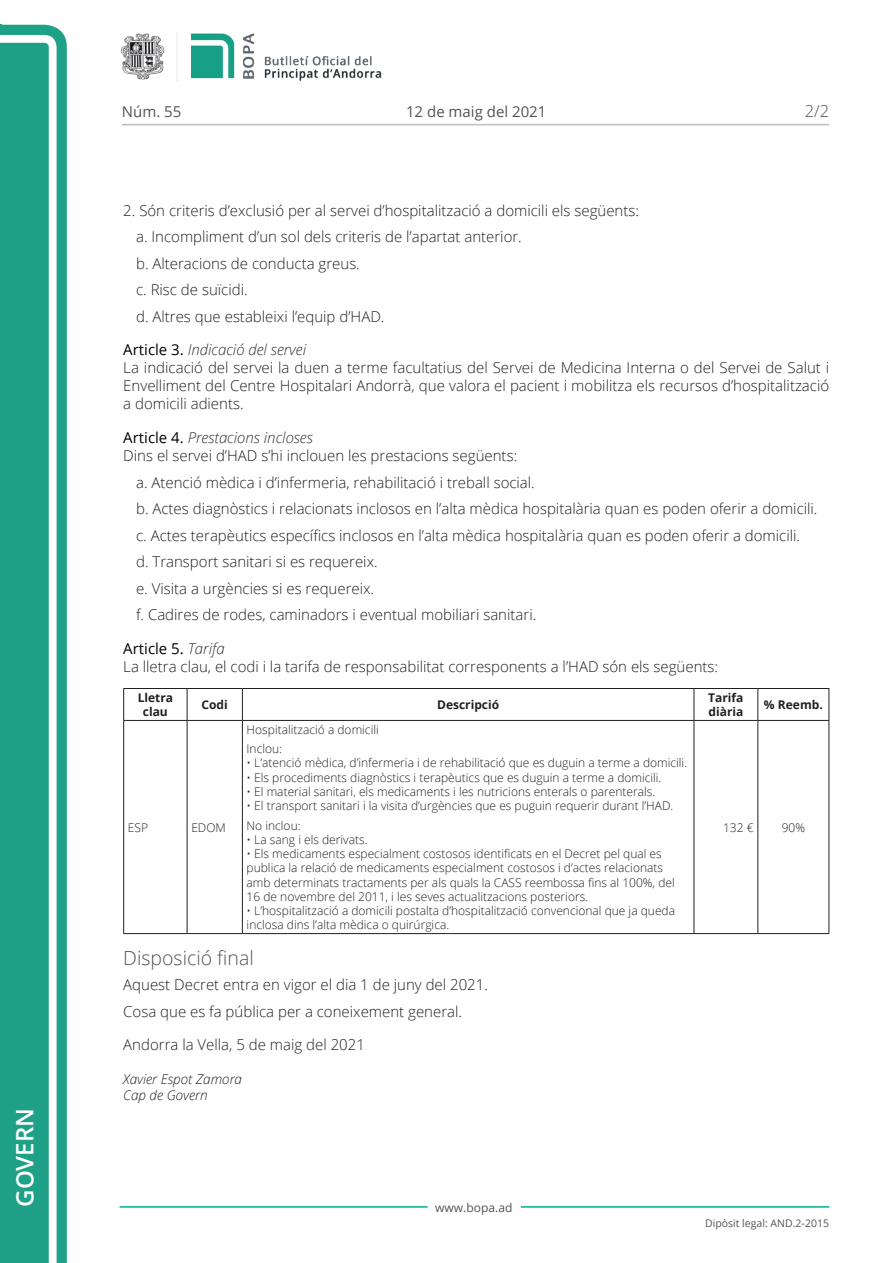
<style>
.page{position:relative;width:893px;height:1263px;background:#fff}
.page>*{position:absolute;margin:0;border:0;box-sizing:border-box;transform-origin:0 0}
.t1{font:600 24px "Open Sans";color:#fff}
.Titol_5{font:300 19.5px "Open Sans";color:#545454}
.t2{font:300 16.5px "Open Sans";color:#545454}
.Body_text_i{font:300 15px "Open Sans";color:#231f20}
.Body_text{font:300 15px/18px "Open Sans";color:#231f20;text-align:justify}
.Titol_7{font:italic 300 15px "Open Sans";color:#303030}
.Data{font:300 15px "Open Sans";color:#231f20}
.t3{font:15px "Open Sans";color:#545454}
.Titol_7-2{font:15px "Open Sans";color:#000}
.signatura{font:italic 300 13.5px/16.5px "Open Sans";color:#231f20}
.TaulaText{font:300 12px/14.2px "Open Sans";color:#231f20}
.Encapçalament{font:700 12px/14.2px "Open Sans";color:#231f20;text-align:center}
.t4{font:12px "Open Sans";color:#545454}
.TaulaText_-_Der{font:300 12px "Open Sans";color:#231f20}
.t5{font:10.5px "Open Sans";color:#545454}
.s1{font-weight:400;font-style:normal;color:#000}
.s2{font-weight:300;font-style:italic;color:#303030}
</style>
<div class="page">
<svg style="left:0;top:25px;width:67px;height:1238px;fill:#1ea187"></svg>
<div style="left:0;top:43px;width:49px;height:1220px;background:#1ea187"></div>
<img style="left:122px;top:32px;width:260px;height:49px">
<hr style="left:119px;top:1206px;width:309px;height:2px;background:#00ae91">
<hr style="left:521px;top:1206px;width:308px;height:2px;background:#00ae91">
<hr style="left:122px;top:124px;width:707px;height:1px;background:#bcbdc0">
<hr style="left:123px;top:721px;width:1px;height:212px;background:#231f20">
<hr style="left:123px;top:933px;width:64px;height:1px;background:#231f20">
<hr style="left:187px;top:721px;width:1px;height:212px;background:#231f20">
<hr style="left:187px;top:933px;width:55px;height:1px;background:#231f20">
<hr style="left:242px;top:721px;width:1px;height:212px;background:#231f20">
<hr style="left:242px;top:933px;width:452px;height:1px;background:#231f20">
<hr style="left:694px;top:721px;width:1px;height:212px;background:#231f20">
<hr style="left:694px;top:933px;width:64px;height:1px;background:#231f20">
<hr style="left:757px;top:721px;width:1px;height:212px;background:#231f20">
<hr style="left:828px;top:721px;width:1px;height:212px;background:#231f20">
<hr style="left:758px;top:933px;width:71px;height:1px;background:#231f20">
<hr style="left:123px;top:688px;width:64px;height:1px;background:#231f20">
<hr style="left:123px;top:689px;width:1px;height:31px;background:#231f20">
<hr style="left:123px;top:720px;width:64px;height:1px;background:#231f20">
<hr style="left:187px;top:688px;width:55px;height:1px;background:#231f20">
<hr style="left:187px;top:689px;width:1px;height:31px;background:#231f20">
<hr style="left:187px;top:720px;width:55px;height:1px;background:#231f20">
<hr style="left:242px;top:688px;width:452px;height:1px;background:#231f20">
<hr style="left:242px;top:689px;width:1px;height:31px;background:#231f20">
<hr style="left:242px;top:720px;width:452px;height:1px;background:#231f20">
<hr style="left:694px;top:688px;width:64px;height:1px;background:#231f20">
<hr style="left:694px;top:689px;width:1px;height:31px;background:#231f20">
<hr style="left:694px;top:720px;width:64px;height:1px;background:#231f20">
<hr style="left:758px;top:688px;width:71px;height:1px;background:#231f20">
<hr style="left:757px;top:689px;width:1px;height:31px;background:#231f20">
<hr style="left:828px;top:689px;width:1px;height:31px;background:#231f20">
<hr style="left:758px;top:720px;width:71px;height:1px;background:#231f20">
<h1 class="t1" style="left:8px;top:1207px;width:100px;rotate:-90deg">Govern</h1>
<p class="t3" style="left:122px;top:102px;width:61px">Núm. 55</p>
<p class="t3" style="left:406px;top:102px;width:142px">12 de maig del 2021</p>
<h3 class="t2" style="left:805px;top:100px;width:26px">2/2</h3>
<p class="Body_text" style="left:123px;top:201px;width:517px">2. Són criteris d’exclusió per al servei d’hospitalització a domicili els següents:</p>
<p class="Body_text_i" style="left:136px;top:226px;width:387px">a. Incompliment d’un sol dels criteris de l’apartat anterior.</p>
<p class="Body_text_i" style="left:136px;top:253px;width:225px">b. Alteracions de conducta greus.</p>
<p class="Body_text_i" style="left:136px;top:279px;width:113px">c. Risc de suïcidi.</p>
<p class="Body_text_i" style="left:136px;top:306px;width:250px">d. Altres que estableixi l’equip d’HAD.</p>
<p class="Titol_7" style="left:123px;top:340px;width:184px"><span class="s1">Article 3.</span> Indicació del servei</p>
<p class="Body_text" style="left:123px;top:359px;width:707px">La indicació del servei la duen a terme facultatius del Servei de Medicina Interna o del Servei de Salut i Envelliment del Centre Hospitalari Andorrà, que valora el pacient i mobilitza els recursos d’hospitalització a domicili adients.</p>
<p class="Titol_7" style="left:123px;top:427px;width:191px"><span class="s1">Article 4.</span> Prestacions incloses</p>
<p class="Body_text" style="left:123px;top:446px;width:395px">Dins el servei d’HAD s’hi inclouen les prestacions següents:</p>
<p class="Body_text_i" style="left:136px;top:472px;width:400px">a. Atenció mèdica i d’infermeria, rehabilitació i treball social.</p>
<p class="Body_text_i" style="left:136px;top:498px;width:683px">b. Actes diagnòstics i relacionats inclosos en l’alta mèdica hospitalària quan es poden oferir a domicili.</p>
<p class="Body_text_i" style="left:136px;top:525px;width:666px">c. Actes terapèutics específics inclosos en l’alta mèdica hospitalària quan es poden oferir a domicili.</p>
<p class="Body_text_i" style="left:136px;top:551px;width:243px">d. Transport sanitari si es requereix.</p>
<p class="Body_text_i" style="left:136px;top:578px;width:240px">e. Visita a urgències si es requereix.</p>
<p class="Body_text_i" style="left:136px;top:604px;width:402px">f. Cadires de rodes, caminadors i eventual mobiliari sanitari.</p>
<p class="Titol_7-2" style="left:123px;top:638px;width:103px">Article 5. <span class="s2">Tarifa</span></p>
<p class="Body_text" style="left:123px;top:657px;width:596px">La lletra clau, el codi i la tarifa de responsabilitat corresponents a l’HAD són els següents:</p>
<p class="Encapçalament" style="left:138px;top:690px;width:37px">Lletra clau</p>
<p class="Encapçalament" style="left:202px;top:697px;width:28px">Codi</p>
<p class="Encapçalament" style="left:437px;top:697px;width:64px">Descripció</p>
<p class="Encapçalament" style="left:708px;top:690px;width:37px;text-align:left">Tarifa diària</p>
<p class="Encapçalament" style="left:764px;top:697px;width:60px">% Reemb.</p>
<p class="TaulaText" style="left:128px;top:820px;width:22px">ESP</p>
<p class="TaulaText" style="left:191px;top:820px;width:36px">EDOM</p>
<p class="TaulaText" style="left:247px;top:722px;width:134px">Hospitalització a domicili</p>
<p class="TaulaText" style="left:247px;top:741px;width:37px">Inclou:</p>
<p class="TaulaText" style="left:247px;top:756px;width:442px">• L’atenció mèdica, d’infermeria i de rehabilitació que es duguin a terme a domicili.</p>
<p class="TaulaText" style="left:247px;top:770px;width:416px">• Els procediments diagnòstics i terapèutics que es duguin a terme a domicili.</p>
<p class="TaulaText" style="left:247px;top:784px;width:410px">• El material sanitari, els medicaments i les nutricions enterals o parenterals.</p>
<p class="TaulaText" style="left:247px;top:798px;width:428px">• El transport sanitari i la visita d’urgències que es puguin requerir durant l’HAD.</p>
<p class="TaulaText" style="left:247px;top:818px;width:55px">No inclou:</p>
<p class="TaulaText" style="left:247px;top:832px;width:122px">• La sang i els derivats.</p>
<p class="TaulaText" style="left:247px;top:846px;width:430px">• Els medicaments especialment costosos identificats en el Decret pel qual es publica la relació de medicaments especialment costosos i d’actes relacionats amb determinats tractaments per als quals la CASS reembossa fins al 100%, del 16 de novembre del 2011, i les seves actualitzacions posteriors.</p>
<p class="TaulaText" style="left:247px;top:903px;width:430px">• L’hospitalització a domicili postalta d’hospitalització convencional que ja queda inclosa dins l’alta mèdica o quirúrgica.</p>
<p class="Titol_5" style="left:123px;top:944px;width:132px">Disposició final</p>
<p class="Body_text" style="left:123px;top:975px;width:366px">Aquest Decret entra en vigor el dia 1 de juny del 2021.</p>
<p class="Body_text" style="left:123px;top:1002px;width:340px">Cosa que es fa pública per a coneixement general.</p>
<p class="Data" style="left:123px;top:1034px;width:243px">Andorra la Vella, 5 de maig del 2021</p>
<p class="signatura" style="left:123px;top:1070px;width:120px">Xavier Espot Zamora<br>Cap de Govern</p>
<p class="TaulaText_-_Der" style="left:723px;top:819px;width:32px">132 €</p>
<p class="TaulaText" style="left:782px;top:820px;width:25px">90%</p>
<p class="t4" style="left:435px;top:1199px;width:79px">www.bopa.ad</p>
<p class="t5" style="left:705px;top:1216px;width:125px">Dipòsit legal: AND.2-2015</p>
</div>
